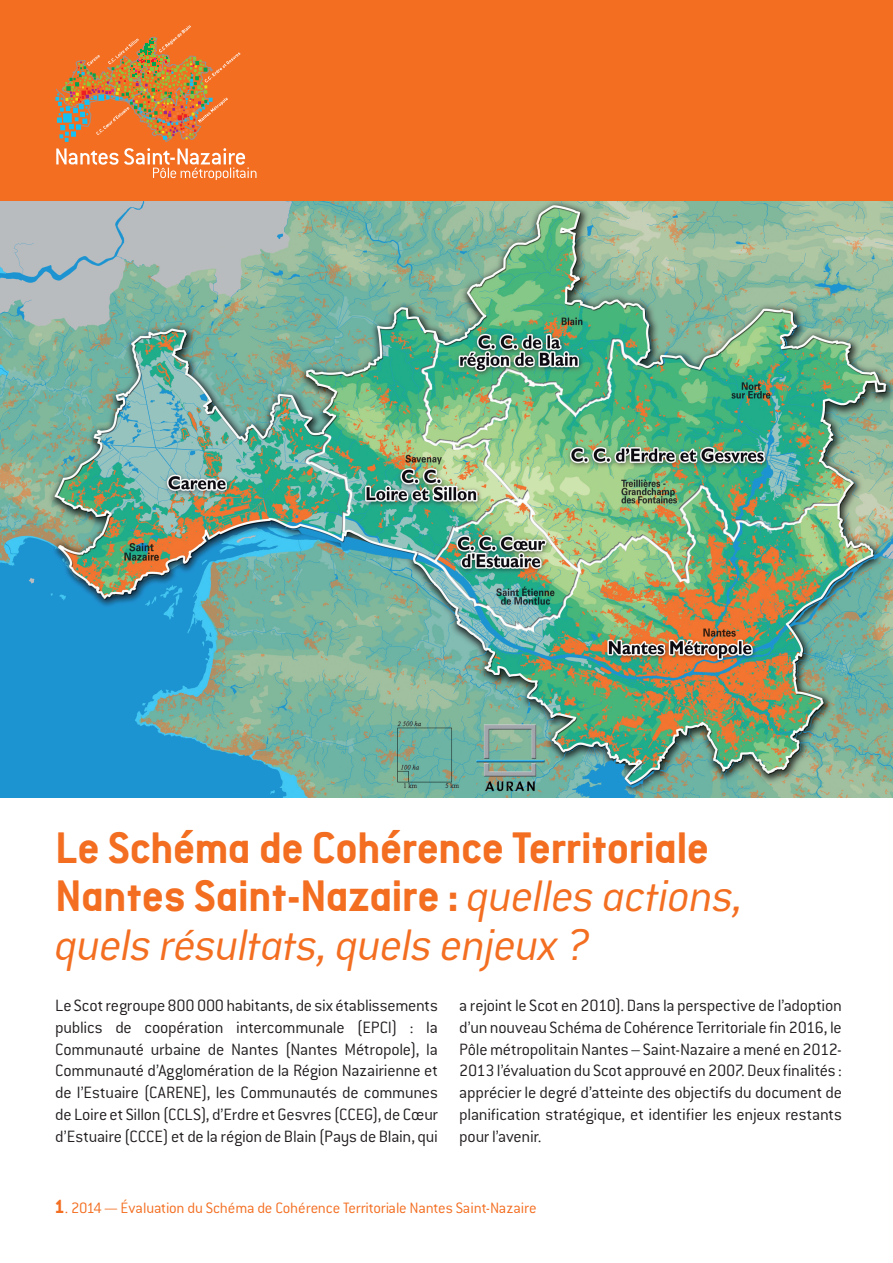
<style>
.page{position:relative;width:893px;height:1263px;background:#fff}
.page>*{position:absolute;margin:0;border:0;box-sizing:border-box;transform-origin:0 0}
.Titre{font:700 48.6px/48.6px "Conduire";letter-spacing:-.015em;color:#f36e21}
.TEXTE_INTRO{font:300 18px/21.8px "Conduit ITC";letter-spacing:-.015em;color:#231f20;text-align:justify}
.t1{font:300 16.5px "Conduit ITC";letter-spacing:-.01em;color:#f36e21}
.s1{font-weight:300;font-style:italic}
.s2{font-weight:700;font-size:21px}
</style>
<div class="page">
<div style="left:0;top:0;width:893px;height:201px;background:#f36e21"></div>
<img style="left:0;top:201px;width:893px;height:597px">
<svg style="left:55px;top:25px;width:186px;height:117px"></svg>
<svg style="left:56px;top:148px;width:200px;height:31px"></svg>
<p class="Titre" style="left:55px;top:822px;width:690px">Le Schéma de Cohérence Territoriale<br>Nantes Saint-Nazaire : <span class="s1">quelles actions, quels résultats, quels enjeux ?</span></p>
<p class="TEXTE_INTRO" style="left:55px;top:995px;width:384px">Le Scot regroupe 800 000 habitants, de six établissements publics de coopération intercommunale (EPCI) : la Communauté urbaine de Nantes (Nantes Métropole), la Communauté d’Agglomération de la Région Nazairienne et de l’Estuaire (CARENE), les Communautés de communes de Loire et Sillon (CCLS), d’Erdre et Gesvres (CCEG), de Cœur d’Estuaire (CCCE) et de la région de Blain (Pays de Blain, qui</p>
<p class="TEXTE_INTRO" style="left:459px;top:995px;width:384px">a rejoint le Scot en 2010). Dans la perspective de l’adoption d’un nouveau Schéma de Cohérence Territoriale fin 2016, le Pôle métropolitain Nantes – Saint-Nazaire a mené en 2012- 2013 l’évaluation du Scot approuvé en 2007. Deux finalités : apprécier le degré d’atteinte des objectifs du document de planification stratégique, et identifier les enjeux restants pour l’avenir.</p>
<p class="t1" style="left:54px;top:1198px;width:484px"><span class="s2">1</span>. 2014 — Évaluation du Schéma de Cohérence Territoriale Nantes Saint-Nazaire</p>
</div>
